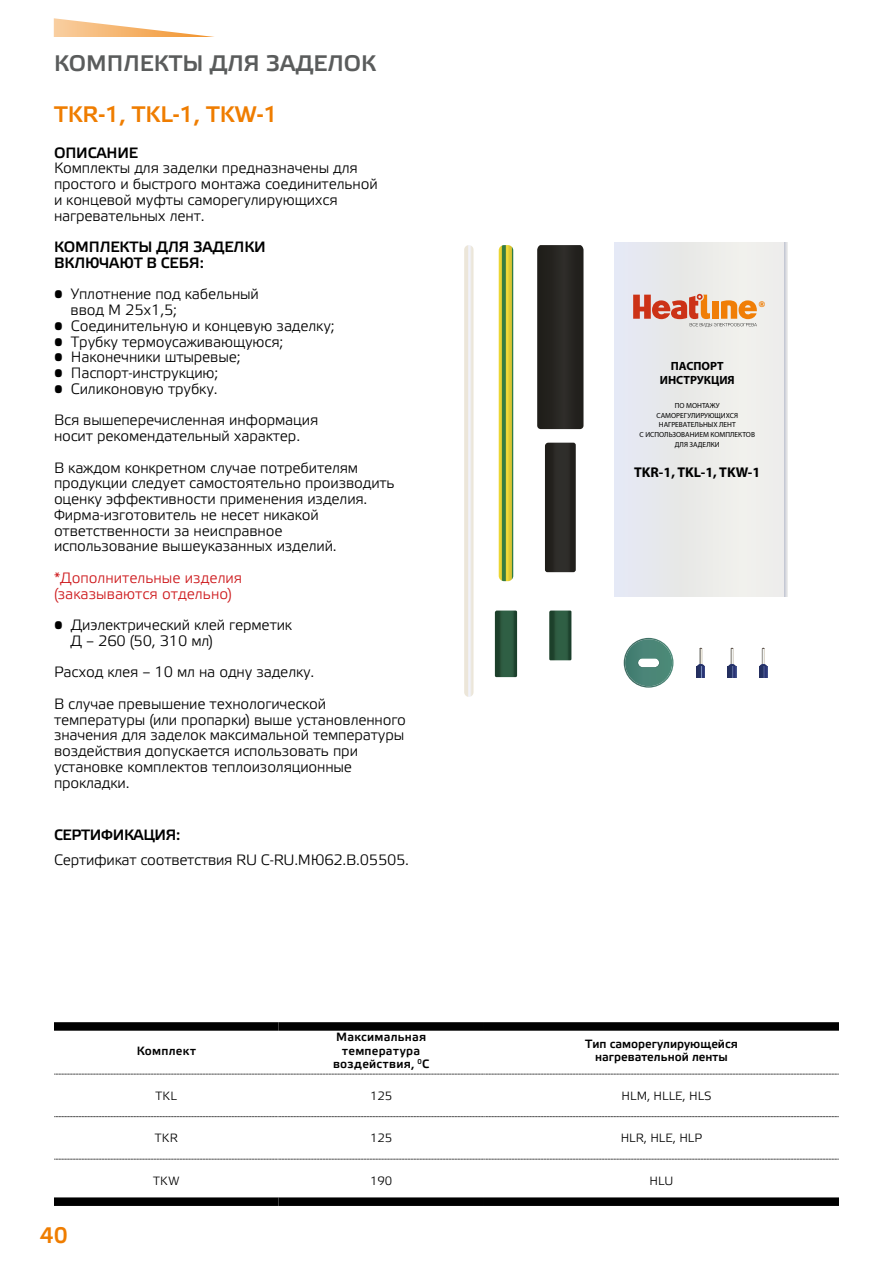
<style>
.page{position:relative;width:893px;height:1263px;background:#fff}
.page>*{position:absolute;margin:0;border:0;box-sizing:border-box;transform-origin:0 0}
.t1{font:22.5px "Elektra Medium Pro";color:#ef7d00}
.t2{font:22.5px "Elektra Medium Pro";color:#5a5c5c}
.t3{font:16.05px "Helvetica 9 Black";color:#f07e07}
.t4{font:15px/15.8px "Elektra Light Pro";letter-spacing:-.01em;color:#000}
.t5{font:15px/15.8px "Elektra Medium Pro";letter-spacing:-.01em;color:#000}
.t6{font:15px/15.8px "Elektra Light Pro";color:#cd171a}
.t7{font:700 14.1px "Myriad Pro";color:#000}
.t8{font:12px/13.5px "Elektra Medium Pro";letter-spacing:.01em;color:#000;text-align:center}
.t9{font:12px "Elektra Light Pro";color:#000}
.t10{font:700 11.85px/14.2px "Myriad Pro";color:#000;text-align:center}
.t11{font:7.35px/9.9px "Myriad Pro";color:#000;text-align:center}
</style>
<div class="page">
<svg style="left:54px;top:18px;width:160px;height:19px"></svg>
<svg style="left:784px;top:243px;width:3px;height:353px"></svg>
<div style="left:615px;top:243px;width:169px;height:353px;background:#eaeaec"></div>
<svg style="left:464px;top:245px;width:9px;height:452px"></svg>
<svg style="left:499px;top:245px;width:14px;height:336px;background:#a6b139"></svg>
<svg style="left:537px;top:245px;width:46px;height:184px;background:#272622"></svg>
<svg style="left:545px;top:443px;width:31px;height:129px;background:#292824"></svg>
<svg style="left:495px;top:610px;width:22px;height:67px"></svg>
<svg style="left:549px;top:610px;width:22px;height:50px"></svg>
<svg style="left:633px;top:294px;width:124px;height:33px"></svg>
<svg style="left:624px;top:638px;width:49px;height:50px"></svg>
<svg style="left:697px;top:648px;width:8px;height:30px"></svg>
<svg style="left:728px;top:648px;width:8px;height:30px"></svg>
<svg style="left:759px;top:648px;width:8px;height:30px"></svg>
<svg style="left:54px;top:1074px;width:785px;height:1px"></svg>
<svg style="left:54px;top:1116px;width:785px;height:1px"></svg>
<svg style="left:54px;top:1159px;width:785px;height:1px"></svg>
<div style="left:54px;top:1022px;width:225px;height:9px;background:#000"></div>
<div style="left:279px;top:1022px;width:205px;height:9px;background:#000"></div>
<div style="left:484px;top:1022px;width:355px;height:9px;background:#000"></div>
<div style="left:54px;top:1197px;width:225px;height:9px;background:#000"></div>
<div style="left:279px;top:1197px;width:205px;height:9px;background:#000"></div>
<div style="left:484px;top:1197px;width:355px;height:9px;background:#000"></div>
<h1 class="t2" style="left:54px;top:51px;width:324px">КОМПЛЕКТЫ ДЛЯ ЗАДЕЛОК</h1>
<h1 class="t1" style="left:54px;top:102px;width:225px">TKR-1, TKL-1, TKW-1</h1>
<p class="t5" style="left:54px;top:145px;width:86px">ОПИСАНИЕ</p>
<p class="t4" style="left:54px;top:161px;width:325px">Комплекты для заделки предназначены для простого и быстрого монтажа соединительной и концевой муфты саморегулирующихся нагревательных лент.</p>
<p class="t5" style="left:54px;top:240px;width:213px">КОМПЛЕКТЫ ДЛЯ ЗАДЕЛКИ<br>ВКЛЮЧАЮТ В СЕБЯ:</p>
<p class="t4" style="left:71px;top:287px;width:190px;text-indent:-17px">• Уплотнение под кабельный ввод М 25х1,5;</p>
<p class="t4" style="left:54px;top:318px;width:282px">• Соединительную и концевую заделку;</p>
<p class="t4" style="left:54px;top:334px;width:231px">• Трубку термоусаживающуюся;</p>
<p class="t4" style="left:54px;top:350px;width:188px">• Наконечники штыревые;</p>
<p class="t4" style="left:54px;top:366px;width:166px">• Паспорт-инструкцию;</p>
<p class="t4" style="left:54px;top:373px;width:266px;line-height:31.5px">• Силиконовую трубку.<br>Вся вышеперечисленная информация</p>
<p class="t4" style="left:54px;top:421px;width:306px;line-height:31.5px">носит рекомендательный характер.<br>В каждом конкретном случае потребителям</p>
<p class="t4" style="left:54px;top:476px;width:342px">продукции следует самостоятельно производить оценку эффективности применения изделия.<br>Фирма-изготовитель не несет никакой ответственности за неисправное<br>использование вышеуказанных изделий.</p>
<p class="t6" style="left:54px;top:570px;width:190px">*Дополнительные изделия (заказываются отдельно)</p>
<p class="t4" style="left:71px;top:618px;width:223px;text-indent:-17px">• Диэлектрический клей герметик<br>Д – 260 (50, 310 мл)</p>
<p class="t4" style="left:54px;top:657px;width:274px;line-height:31.5px">Расход клея – 10 мл на одну заделку.<br>В случае превышение технологической</p>
<p class="t4" style="left:54px;top:712px;width:354px">температуры (или пропарки) выше установленного значения для заделок максимальной температуры воздействия допускается использовать при установке комплектов теплоизоляционные прокладки.</p>
<p class="t5" style="left:54px;top:828px;width:128px">СЕРТИФИКАЦИЯ:</p>
<p class="t4" style="left:54px;top:852px;width:357px">Сертификат соответствия RU С-RU.МЮ62.В.05505.</p>
<p class="t3" style="left:759px;top:298px;width:8px">®</p>
<p class="t10" style="left:660px;top:358px;width:76px">ПАСПОРТ<br>ИНСТРУКЦИЯ</p>
<p class="t11" style="left:639px;top:400px;width:117px">ПО МОНТАЖУ<br>САМОРЕГУЛИРУЮЩИХСЯ<br>НАГРЕВАТЕЛЬНЫХ ЛЕНТ<br>С ИСПОЛЬЗОВАНИЕМ КОМПЛЕКТОВ<br>ДЛЯ ЗАДЕЛКИ</p>
<p class="t7" style="left:634px;top:463px;width:128px">TKR-1, TKL-1, TKW-1</p>
<p class="t8" style="left:137px;top:1044px;width:61px">Комплект</p>
<p class="t8" style="left:333px;top:1031px;width:98px">Максимальная температура воздействия, <sup>0</sup>С</p>
<p class="t8" style="left:585px;top:1037px;width:154px">Тип саморегулирующейся нагревательной ленты</p>
<h1 class="t1" style="left:40px;top:1222px;width:30px">40</h1>
<p class="t9" style="left:155px;top:1089px;width:23px">TKL</p>
<p class="t9" style="left:370px;top:1089px;width:24px">125</p>
<p class="t9" style="left:621px;top:1089px;width:92px">HLM, HLLE, HLS</p>
<p class="t9" style="left:155px;top:1132px;width:25px">TKR</p>
<p class="t9" style="left:370px;top:1132px;width:24px">125</p>
<p class="t9" style="left:621px;top:1132px;width:83px">HLR, HLE, HLP</p>
<p class="t9" style="left:153px;top:1174px;width:28px">TKW</p>
<p class="t9" style="left:370px;top:1174px;width:24px">190</p>
<p class="t9" style="left:649px;top:1174px;width:25px">HLU</p>
</div>
